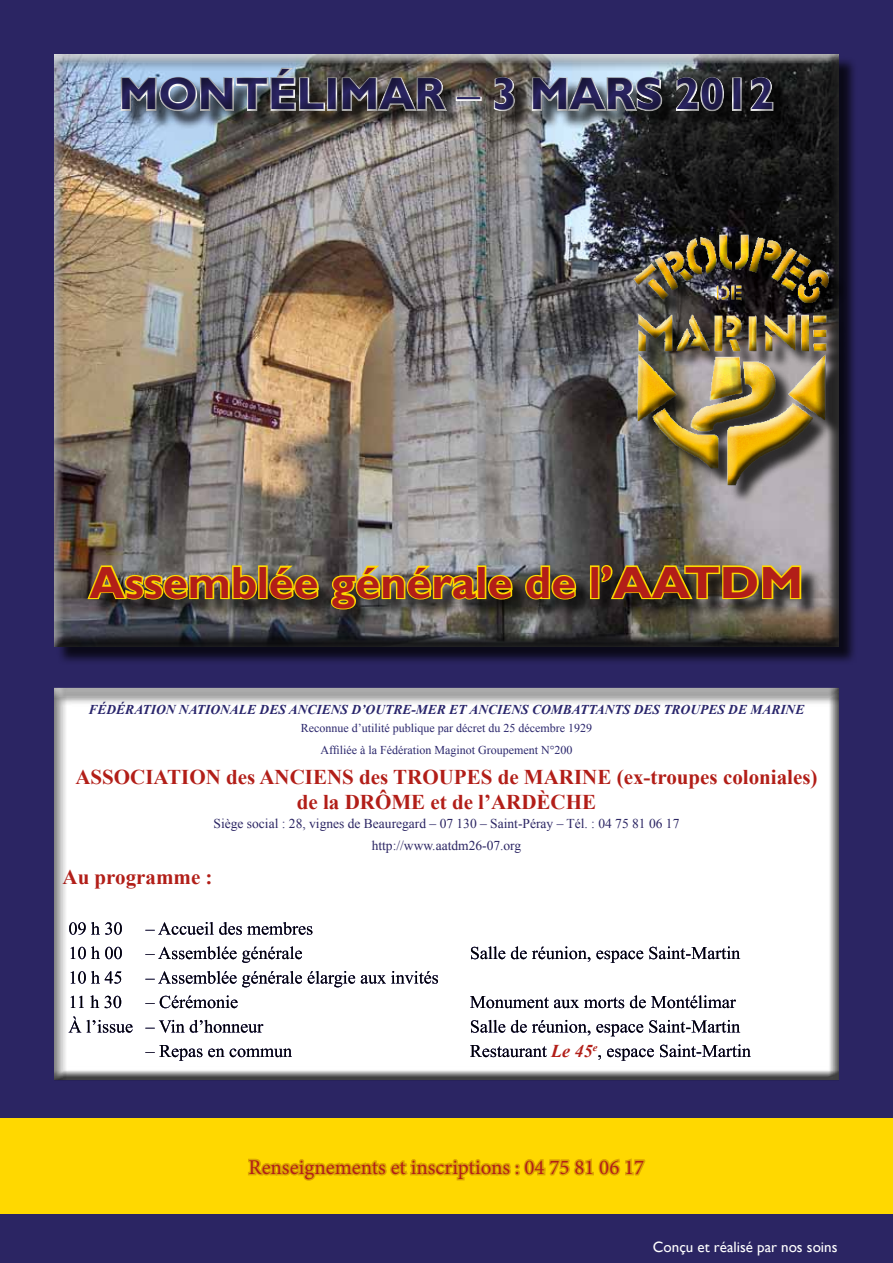
<style>
.page{position:relative;width:893px;height:1263px;background:#2b2563}
.page>*{position:absolute;margin:0;border:0;box-sizing:border-box;transform-origin:0 0}
.t1{font:700 45px "Gill Sans";color:#b21e18}
.t2{font:700 45px "Gill Sans";color:#2b2563}
.t3{font:700 21px/25.2px "Times New Roman";color:#b21e18;text-align:center}
.t4{font:21px "Minion Pro";color:#b21e18}
.t5{font:italic 700 18px "Times New Roman";color:#b21e18}
.t6{font:15px "Gill Sans";color:#fff}
.t7{font:13.5px/22.2px "Times New Roman";color:#2b2563;text-align:center}
.t8{font:italic 700 13.5px "Times New Roman";color:#2a266c}
.t9{font:12px/22.2px "Times New Roman";color:#2a266c;text-align:center}
.s1{font-family:"Times New Roman";font-weight:400}
</style>
<div class="page">
<div style="left:56px;top:56px;width:802px;height:609px;background:#000;opacity:.75"></div>
<div style="left:52px;top:54px;width:788px;height:592px;background:#000;opacity:.75"></div>
<div style="left:105px;top:53px;width:684px;height:78px;background:#000;opacity:.5"></div>
<div style="left:91px;top:568px;width:729px;height:60px;background:#000;opacity:.75"></div>
<img style="left:85px;top:563px;width:174px;height:38px">
<div style="left:258px;top:565px;width:10px;height:34px;border:3px solid #ffd800"></div>
<svg style="left:267px;top:563px;width:53px;height:38px;background:#9a882b"></svg>
<img style="left:329px;top:563px;width:149px;height:48px">
<div style="left:477px;top:565px;width:9px;height:34px;border:3px solid #ffd800"></div>
<svg style="left:486px;top:573px;width:28px;height:28px"></svg>
<svg style="left:523px;top:564px;width:54px;height:37px;background:#90812c"></svg>
<div style="left:590px;top:565px;width:9px;height:34px;border:3px solid #ffd800"></div>
<img style="left:599px;top:563px;width:204px;height:38px">
<div style="left:50px;top:687px;width:800px;height:393px;background:#000;opacity:.75"></div>
<div style="left:0;top:1118px;width:893px;height:96px;background:#ffd800"></div>
<svg style="left:248px;top:1158px;width:398px;height:23px"></svg>
<div style="left:637px;top:237px;width:210px;height:267px;background:#000;opacity:.75"></div>
<div style="left:623px;top:224px;width:213px;height:268px;background:#fff;opacity:.75"></div>
<div style="left:626px;top:235px;width:214px;height:261px;background:#000;opacity:.75"></div>
<h1 class="t2" style="left:119px;top:67px;width:657px">Montélimar <span class="s1">–</span> 3 mars 2012</h1>
<h1 class="t1" style="left:90px;top:555px;width:715px">Assemblée générale de l’AATDM</h1>
<p class="t8" style="left:89px;top:700px;width:717px">FÉDÉRATION NATIONALE DES ANCIENS D’OUTRE-MER ET ANCIENS COMBATTANTS DES TROUPES DE MARINE</p>
<p class="t9" style="left:301px;top:717px;width:293px">Reconnue d’utilité publique par décret du 25 décembre 1929<br>Affiliée à la Fédération Maginot Groupement N°200</p>
<p class="t3" style="left:75px;top:763px;width:744px">ASSOCIATION des ANCIENS des TROUPES de MARINE (ex-troupes coloniales) de la DRÔME et de l’ARDÈCHE</p>
<p class="t7" style="left:214px;top:812px;width:467px">Siège social : 28, vignes de Beauregard – 07 130 – Saint-Péray – Tél. : 04 75 81 06 17 http://www.aatdm26-07.org</p>
<p class="t3" style="left:63px;top:864px;width:152px">Au programme :</p>
<p class="t5" style="left:551px;top:1038px;width:48px">LE 45<sup>E</sup></p>
<p class="t4" style="left:249px;top:1153px;width:397px">Renseignements et inscriptions : 04 75 81 06 17</p>
<p class="t6" style="left:653px;top:1238px;width:186px">Conçu et réalisé par nos soins</p>
</div>
